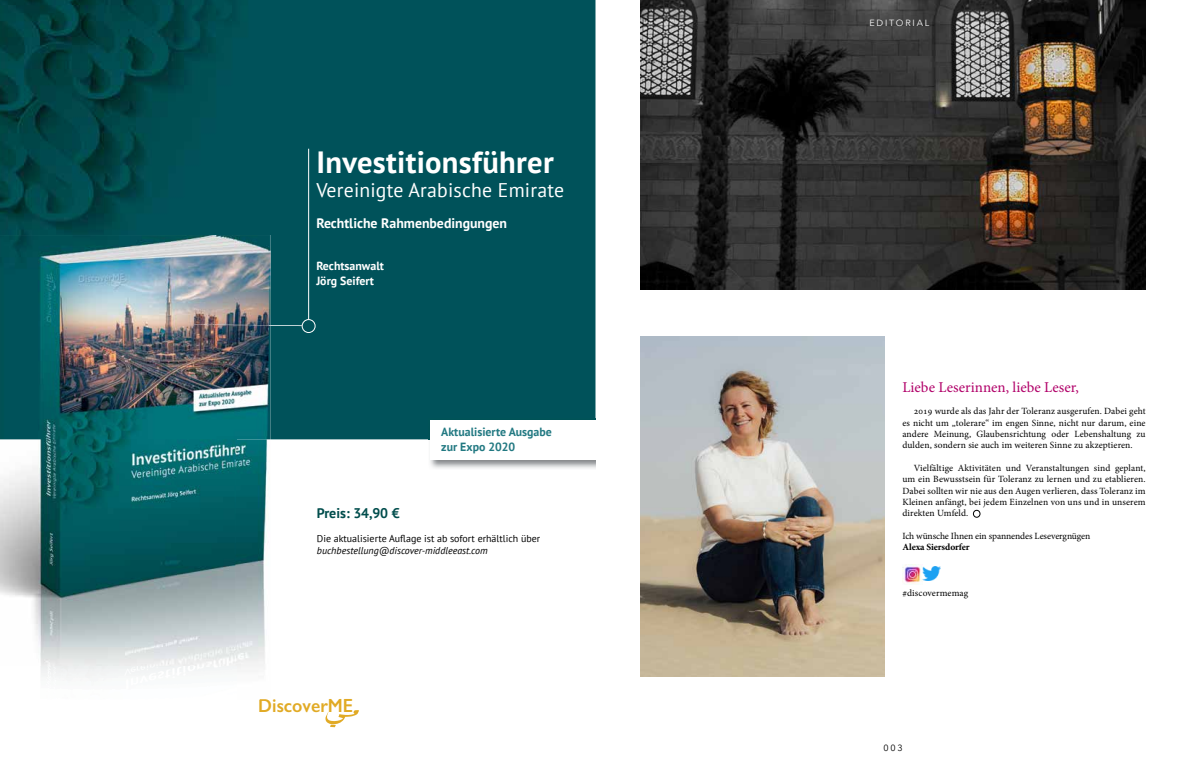
<style>
.page{position:relative;width:1191px;height:766px;background:#fff}
.page>*{position:absolute;margin:0;border:0;box-sizing:border-box;transform-origin:0 0}
.t1{font:700 30.6px "PT Sans";letter-spacing:.01em;color:#fff}
.t2{font:19.7px "PT Sans";letter-spacing:.01em;color:#fff}
.t3{font:600 19.1px "Gill Sans";color:#e1aa25;scale:.94 1}
.t4{font:15px "Minion Pro";color:#b10069}
.t5{font:700 14px "PT Sans";color:#004d4c}
.t6{font:700 13.8px "PT Sans";color:#fff}
.t7{font:700 11.8px/14.2px "PT Sans";color:#227982}
.t8{font:700 11.8px/14.2px "PT Sans";color:#fff}
.t9{font:10px "PT Sans";color:#000}
.t10{font:italic 10px "PT Sans";color:#000}
.t11{font:9.5px/11.3px "Minion Pro";letter-spacing:.005em;color:#000;text-align:justify}
.t12{font:700 9.5px "Minion Pro";letter-spacing:-.01em;color:#000}
.t13{font:9px "Avenir Next";letter-spacing:.2em;color:#fff}
.t14{font:9px "Avenir Next";color:#000}
</style>
<div class="page">
<img style="left:641px;top:336px;width:243px;height:340px">
<img style="left:0;top:0;width:595px;height:439px">
<svg style="left:325px;top:710px;width:34px;height:17px"></svg>
<hr style="left:308px;top:149px;width:1px;height:170px;background:#fff">
<svg style="left:270px;top:324px;width:32px;height:2px"></svg>
<div style="left:302px;top:319px;width:13px;height:13px;border:1px solid #fff;border-radius:50%"></div>
<img style="left:428px;top:419px;width:167px;height:50px">
<div style="left:430px;top:420px;width:165px;height:39px;background:#fff"></div>
<img style="left:0;top:235px;width:270px;height:443px">
<img style="left:194px;top:324px;width:76px;height:1px">
<svg style="left:0;top:0;width:8px;height:5px"></svg>
<div style="left:973px;top:509px;width:7px;height:8px;border:1px solid #000;border-radius:50%"></div>
<img style="left:902px;top:564px;width:21px;height:20px">
<img style="left:922px;top:566px;width:18px;height:14px">
<img style="left:641px;top:0;width:504px;height:289px">
<h1 class="t1" style="left:316px;top:142px;width:239px">Investitionsführer</h1>
<h2 class="t2" style="left:316px;top:177px;width:249px">Vereinigte Arabische Emirate</h2>
<h3 class="t6" style="left:316px;top:214px;width:192px">Rechtliche Rahmenbedingungen</h3>
<p class="t8" style="left:316px;top:259px;width:69px">Rechtsanwalt<br>Jörg Seifert</p>
<p class="t7" style="left:441px;top:425px;width:112px">Aktualisierte Ausgabe zur Expo 2020</p>
<h3 class="t5" style="left:317px;top:503px;width:84px">Preis: 34,90 €</h3>
<p class="t9" style="left:317px;top:532px;width:225px">Die aktualisierte Auflage ist ab sofort erhältlich über</p>
<p class="t10" style="left:317px;top:543px;width:172px">buchbestellung@discover-middleeast.com</p>
<h3 class="t3" style="left:258px;top:694px;width:102px">DiscoverME</h3>
<p class="t13" style="left:869px;top:15px;width:62px">EDITORIAL</p>
<h3 class="t4" style="left:902px;top:376px;width:178px">Liebe Leserinnen, liebe Leser,</h3>
<p class="t11" style="left:902px;top:405px;width:245px;text-indent:11px">2019 wurde als das Jahr der Toleranz ausgerufen. Dabei geht es nicht um „tolerare“ im engen Sinne, nicht nur darum, eine andere Meinung, Glaubensrichtung oder Lebenshaltung zu dulden, sondern sie auch im weiteren Sinne zu akzeptieren.</p>
<p class="t11" style="left:902px;top:462px;width:245px;text-indent:11px">Vielfältige Aktivitäten und Veranstaltungen sind geplant, um ein Bewusstsein für Toleranz zu lernen und zu etablieren.<br>Dabei sollten wir nie aus den Augen verlieren, dass Toleranz im Kleinen anfängt, bei jedem Einzelnen von uns und in unserem direkten Umfeld.</p>
<p class="t11" style="left:902px;top:530px;width:189px">Ich wünsche Ihnen ein spannendes Lesevergnügen</p>
<p class="t12" style="left:902px;top:540px;width:69px">Alexa Siersdorfer</p>
<p class="t11" style="left:902px;top:587px;width:67px">#discovermemag</p>
<p class="t14" style="left:883px;top:740px;width:21px">003</p>
</div>
